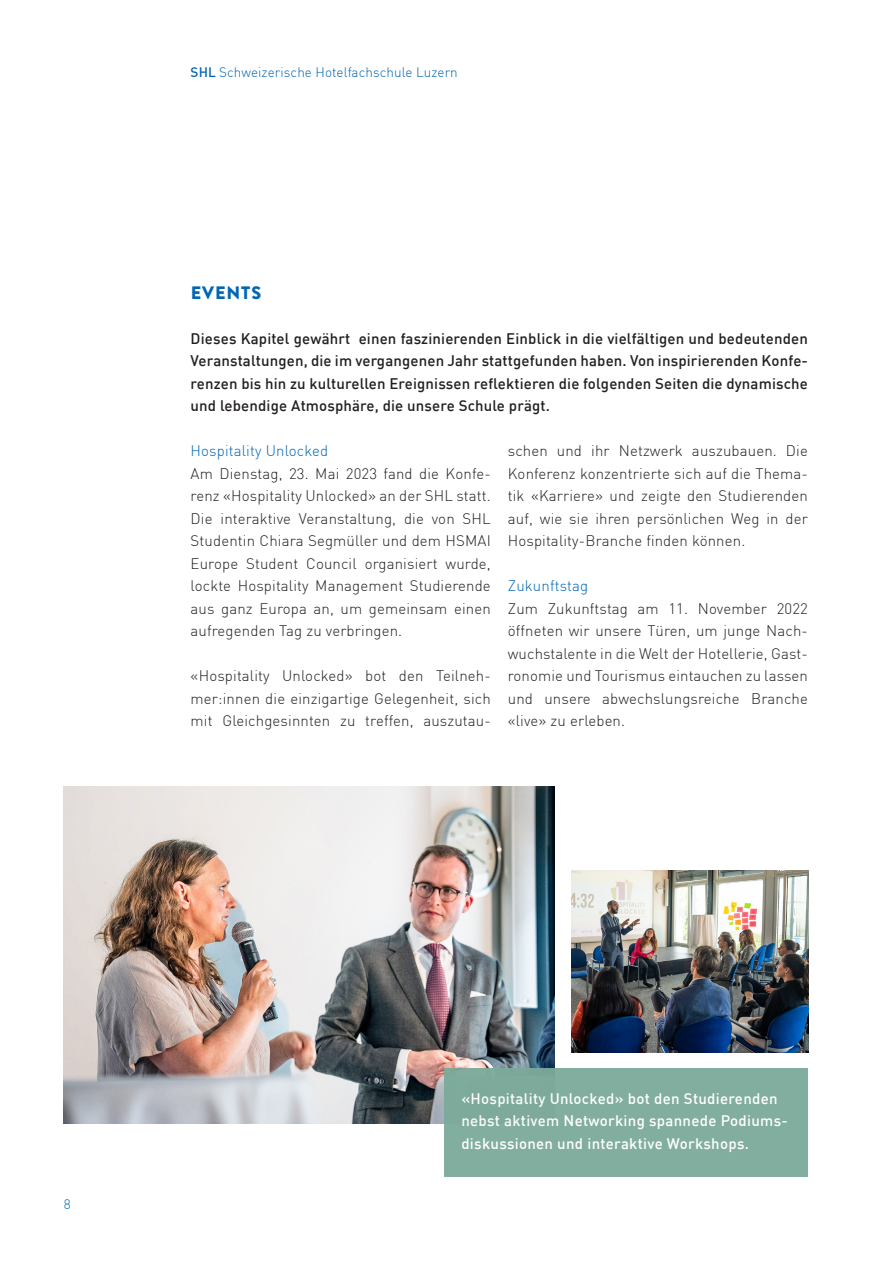
<style>
.page{position:relative;width:893px;height:1263px;background:#fff}
.page>*{position:absolute;margin:0;border:0;box-sizing:border-box;transform-origin:0 0}
.t1{font:900 18px "Brandon Grotesque";letter-spacing:.05em;color:#0166b3}
.Lauftext{font:300 15px/22.5px "DIN";letter-spacing:.01em;color:#231f20;text-align:justify}
.Lauftext-2{font:500 15px/22.5px "DIN";letter-spacing:.01em;color:#231f20;text-align:justify}
.t2{font:500 15px/22.5px "DIN";letter-spacing:.02em;color:#fff}
.Lauftext-3{font:300 15px "DIN";letter-spacing:.01em;color:#0166b3}
.t3{font:300 13.5px "DIN";letter-spacing:.005em;color:#0166b3}
.s1{font-weight:500}
</style>
<div class="page">
<img style="left:64px;top:786px;width:490px;height:338px">
<div style="left:444px;top:1067px;width:364px;height:109px;background:#7caa9a"></div>
<img style="left:571px;top:870px;width:237px;height:182px">
<p class="t3" style="left:191px;top:64px;width:269px"><span class="s1">SHL</span> Schweizerische Hotelfachschule Luzern</p>
<p class="t1" style="left:191px;top:280px;width:72px">EVENTS</p>
<p class="Lauftext-2" style="left:191px;top:327px;width:619px">Dieses Kapitel gewährt einen faszinierenden Einblick in die vielfältigen und bedeutenden Veranstaltungen, die im vergangenen Jahr stattgefunden haben. Von inspirierenden Konfe&shy;renzen bis hin zu kulturellen Ereignissen reflektieren die folgenden Seiten die dynamische und lebendige Atmosphäre, die unsere Schule prägt.</p>
<p class="Lauftext-3" style="left:191px;top:442px;width:139px">Hospitality Unlocked</p>
<p class="Lauftext" style="left:191px;top:462px;width:302px">Am Dienstag, 23. Mai 2023 fand die Konfe&shy;renz «Hospitality Unlocked» an der SHL statt.<br>Die interaktive Veranstaltung, die von SHL Studentin Chiara Segmüller und dem HSMAI Europe Student Council organisiert wurde, lockte Hospitality Management Studierende aus ganz Europa an, um gemeinsam einen aufregenden Tag zu verbringen.</p>
<p class="Lauftext" style="left:191px;top:665px;width:302px">«Hospitality Unlocked» bot den Teilneh&shy;mer:innen die einzigartige Gelegenheit, sich mit Gleichgesinnten zu treffen, auszutau-</p>
<p class="Lauftext" style="left:508px;top:440px;width:302px">schen und ihr Netzwerk auszubauen. Die Konferenz konzentrierte sich auf die Thema&shy;tik «Karriere» und zeigte den Studierenden auf, wie sie ihren persönlichen Weg in der Hospitality-Branche finden können.</p>
<p class="Lauftext-3" style="left:508px;top:577px;width:82px">Zukunftstag</p>
<p class="Lauftext" style="left:508px;top:597px;width:302px">Zum Zukunftstag am 11. November 2022 öffneten wir unsere Türen, um junge Nach&shy;wuchstalente in die Welt der Hotellerie, Gast&shy;ronomie und Tourismus eintauchen zu lassen und unsere abwechslungsreiche Branche «live» zu erleben.</p>
<p class="t3" style="left:64px;top:1195px;width:8px">8</p>
<p class="t2" style="left:461px;top:1087px;width:328px">«Hospitality Unlocked» bot den Studierenden nebst aktivem Networking spannede Podiums&shy;diskussionen und interaktive Workshops.</p>
</div>
